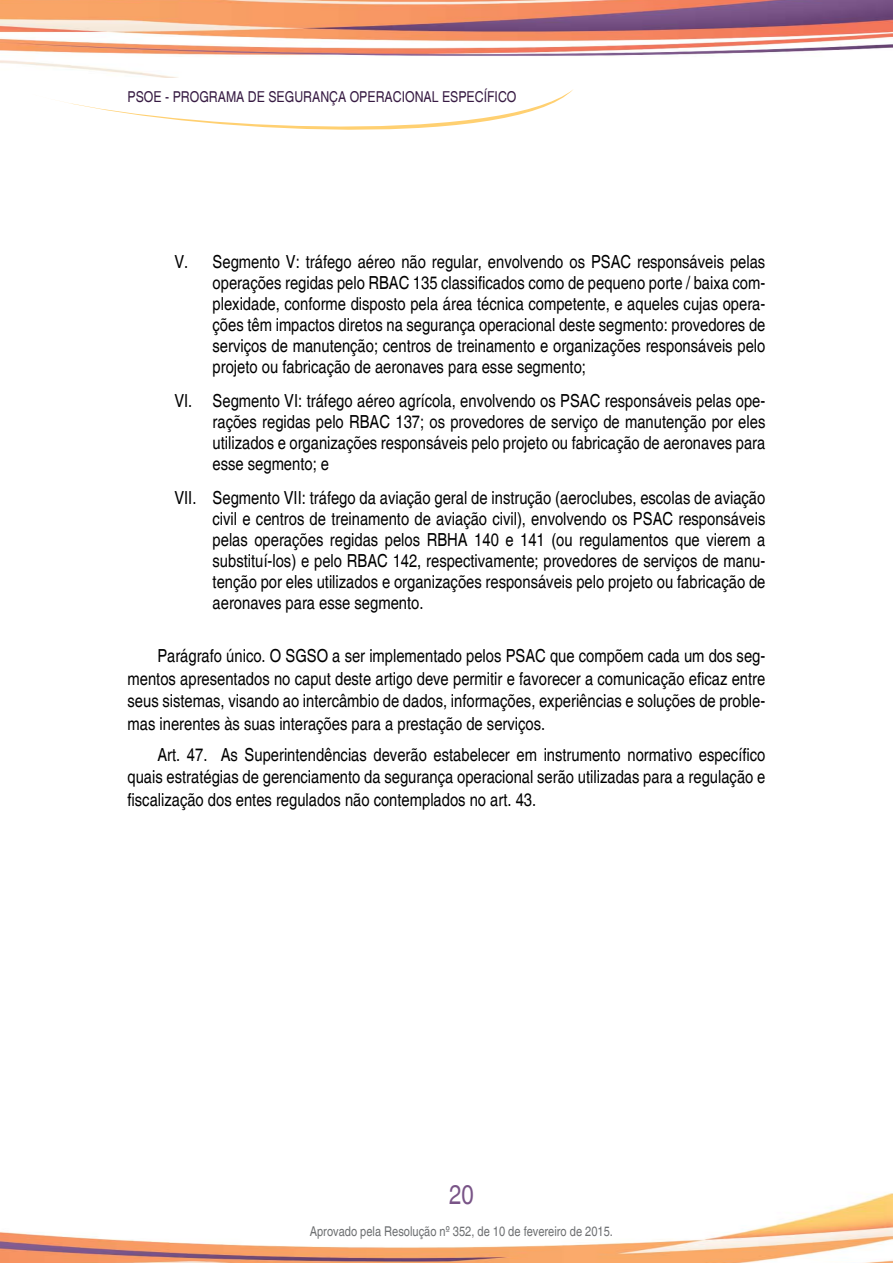
<style>
.page{position:relative;width:893px;height:1263px;background:#fff}
.page>*{position:absolute;margin:0;border:0;box-sizing:border-box;transform-origin:0 0}
.t1{font:condensed 27px "Helvetica";color:#795487}
.t2{font:condensed 18px/21px "Helvetica";color:#000;text-align:justify}
.t3{font:condensed 15px "Helvetica";color:#371b43}
.t4{font:condensed 13.5px "Helvetica";color:#6d6f71}
</style>
<div class="page">
<img style="left:0;top:1193px;width:893px;height:70px">
<img style="left:0;top:0;width:893px;height:78px">
<svg style="left:60px;top:89px;width:513px;height:41px"></svg>
<p class="t3" style="left:128px;top:88px;width:390px">PSOE - PROGRAMA DE SEGURANÇA OPERACIONAL ESPECÍFICO</p>
<p class="t2" style="left:213px;top:252px;width:554px;text-indent:-38px">V. Segmento V: tráfego aéreo não regular, envolvendo os PSAC responsáveis pelas operações regidas pelo RBAC 135 classificados como de pequeno porte / baixa com&shy;plexidade, conforme disposto pela área técnica competente, e aqueles cujas opera&shy;ções têm impactos diretos na segurança operacional deste segmento: provedores de serviços de manutenção; centros de treinamento e organizações responsáveis pelo projeto ou fabricação de aeronaves para esse segmento;</p>
<p class="t2" style="left:213px;top:390px;width:554px;text-indent:-38px">VI. Segmento VI: tráfego aéreo agrícola, envolvendo os PSAC responsáveis pelas ope&shy;rações regidas pelo RBAC 137; os provedores de serviço de manutenção por eles utilizados e organizações responsáveis pelo projeto ou fabricação de aeronaves para esse segmento; e</p>
<p class="t2" style="left:213px;top:487px;width:554px;text-indent:-38px">VII. Segmento VII: tráfego da aviação geral de instrução (aeroclubes, escolas de aviação civil e centros de treinamento de aviação civil), envolvendo os PSAC responsáveis pelas operações regidas pelos RBHA 140 e 141 (ou regulamentos que vierem a substituí-los) e pelo RBAC 142, respectivamente; provedores de serviços de manu&shy;tenção por eles utilizados e organizações responsáveis pelo projeto ou fabricação de aeronaves para esse segmento.</p>
<p class="t2" style="left:128px;top:645px;width:639px;line-height:22.5px;text-indent:30px">Parágrafo único. O SGSO a ser implementado pelos PSAC que compõem cada um dos seg&shy;mentos apresentados no caput deste artigo deve permitir e favorecer a comunicação eficaz entre seus sistemas, visando ao intercâmbio de dados, informações, experiências e soluções de proble&shy;mas inerentes às suas interações para a prestação de serviços.</p>
<p class="t2" style="left:128px;top:743px;width:639px;line-height:22.5px;text-indent:30px">Art. 47. As Superintendências deverão estabelecer em instrumento normativo específico quais estratégias de gerenciamento da segurança operacional serão utilizadas para a regulação e fiscalização dos entes regulados não contemplados no art. 43.</p>
<h1 class="t1" style="left:449px;top:1179px;width:26px">20</h1>
<p class="t4" style="left:310px;top:1223px;width:305px">Aprovado pela Resolução nº 352, de 10 de fevereiro de 2015.</p>
</div>
